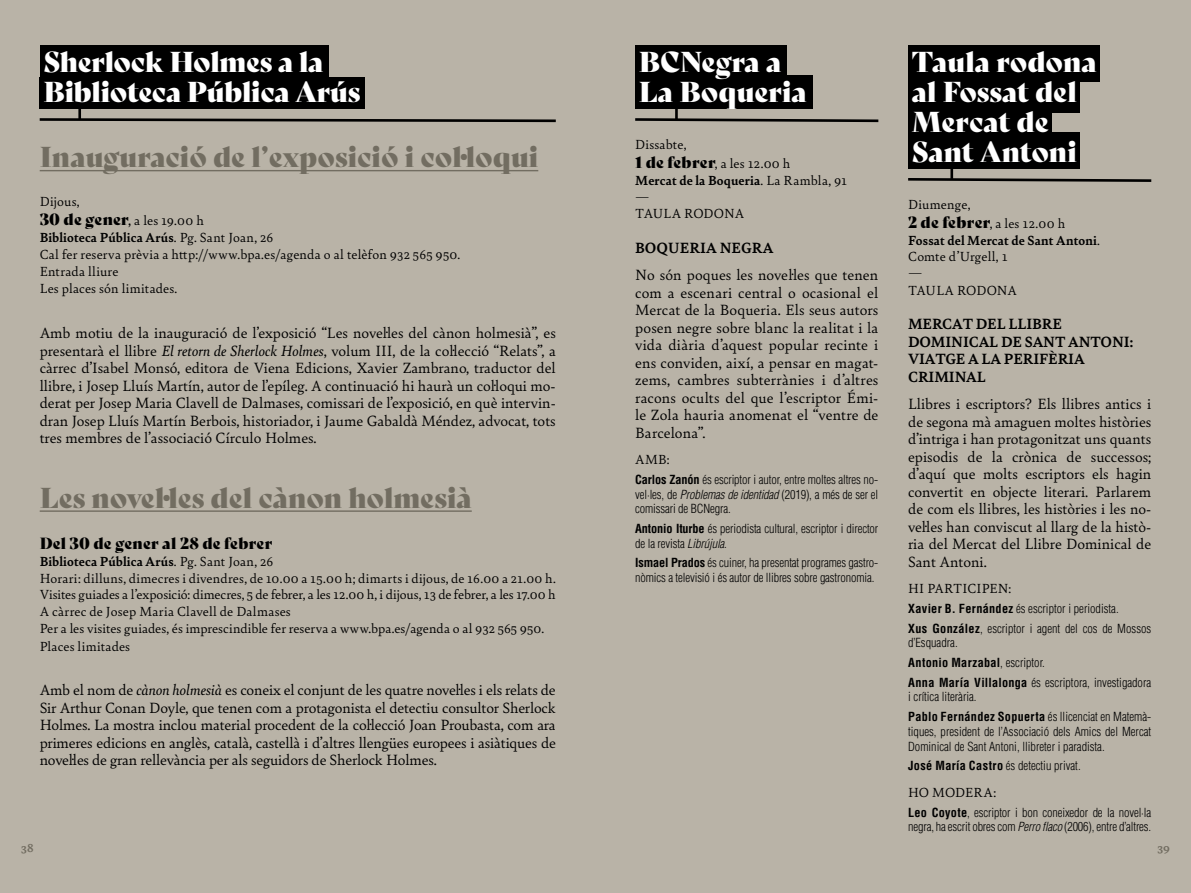
<style>
.page{position:relative;width:1191px;height:893px;background:#b9b3a7}
.page>*{position:absolute;margin:0;border:0;box-sizing:border-box;transform-origin:0 0}
.t1{font:28px/29.8px "Bely Display";letter-spacing:-.01em;color:#fff}
.t2{font:28px "Bely Display";color:#726d61}
.t3{font:15.75px/17.5px "Bely";color:#000;text-align:justify}
.t4{font:700 15.75px/17.5px "Bely";letter-spacing:-.01em;color:#000}
.t5{font:15.75px "Bely Display";letter-spacing:.01em;color:#000}
.t6{font:14px/17px "Bely";letter-spacing:.01em;color:#000}
.t7{font:300 condensed 12.25px/14.7px "Helvetica";letter-spacing:-.01em;color:#000}
.t8{font:700 12.25px "Bely";color:#726d61}
.s1{font-family:"Bely Display";font-size:15.75px}
.s2{font-weight:700}
.s3{font-style:italic}
.s4{font-size:15.75px}
</style>
<div class="page">
<div style="left:40px;top:45px;width:288px;height:36px;background:#000"></div>
<div style="left:40px;top:77px;width:325px;height:32px;background:#000"></div>
<div style="left:908px;top:76px;width:171px;height:37px;background:#000"></div>
<div style="left:908px;top:45px;width:191px;height:36px;background:#000"></div>
<div style="left:908px;top:103px;width:144px;height:37px;background:#000"></div>
<div style="left:908px;top:132px;width:171px;height:36px;background:#000"></div>
<hr style="left:40px;top:170px;width:498px;height:1px;background:#726d61">
<hr style="left:40px;top:510px;width:432px;height:2px;background:#726d61">
<svg style="left:39px;top:109px;width:517px;height:14px"></svg>
<div style="left:635px;top:45px;width:152px;height:36px;background:#000"></div>
<div style="left:635px;top:75px;width:177px;height:34px;background:#000"></div>
<svg style="left:635px;top:109px;width:244px;height:14px"></svg>
<svg style="left:908px;top:168px;width:244px;height:14px"></svg>
<h1 class="t1" style="left:43px;top:45px;width:318px">Sherlock Holmes a la<br>Biblioteca Pública Arús</h1>
<h1 class="t1" style="left:912px;top:45px;width:186px">Taula rodona al Fossat del<br>Mercat de</h1>
<h1 class="t1" style="left:639px;top:45px;width:169px">BCNegra a<br>La Boqueria</h1>
<p class="t6" style="left:635px;top:134px;width:157px;line-height:18.9px">Dissabte,<br><span class="s1">1 de febrer</span>, a les 12.00 h</p>
<p class="t6" style="left:635px;top:171px;width:213px"><span class="s2">Mercat de la Boqueria</span>. La Rambla, 91 —<br>TAULA RODONA</p>
<p class="t4" style="left:635px;top:238px;width:140px">BOQUERIA NEGRA</p>
<p class="t3" style="left:635px;top:265px;width:245px">No són poques les novel·les que tenen com a escenari central o ocasional el Mercat de la Boqueria. Els seus autors posen negre sobre blanc la realitat i la vida diària d’aquest popular recinte i ens conviden, així, a pensar en magat&shy;zems, cambres subterrànies i d’altres racons ocults del que l’escriptor Émi&shy;le Zola hauria anomenat el “ventre de Barcelona”.</p>
<p class="t6" style="left:635px;top:450px;width:36px">AMB:</p>
<p class="t7" style="left:635px;top:472px;width:245px;text-align:justify"><span class="s2">Carlos Zanón</span> és escriptor i autor, entre moltes altres no&shy;vel·les, de <span class="s3">Problemas de identidad</span> (2019), a més de ser el comissari de BCNegra.</p>
<p class="t7" style="left:635px;top:521px;width:245px"><span class="s2">Antonio Iturbe</span> és periodista cultural, escriptor i director de la revista <span class="s3">Librújula</span>.</p>
<p class="t7" style="left:635px;top:555px;width:245px"><span class="s2">Ismael Prados</span> és cuiner, ha presentat programes gastro&shy;nòmics a televisió i és autor de llibres sobre gastronomia.</p>
<h1 class="t2" style="left:40px;top:134px;width:500px">Inauguració de l’exposició i col·loqui</h1>
<h1 class="t1" style="left:912px;top:134px;width:166px">Sant Antoni</h1>
<p class="t6" style="left:40px;top:192px;width:166px;line-height:18.9px">Dijous,<br><span class="s1">30 de gener</span><span class="s4">,</span> a les 19.00 h</p>
<p class="t6" style="left:40px;top:228px;width:422px"><span class="s2">Biblioteca Pública Arús</span>. Pg. Sant Joan, 26<br>Cal fer reserva prèvia a http://www.bpa.es/agenda o al telèfon 932 565 950.<br>Entrada lliure<br>Les places són limitades.</p>
<p class="t3" style="left:40px;top:323px;width:517px">Amb motiu de la inauguració de l’exposició “Les novel·les del cànon holmesià”, es presentarà el llibre <span class="s3">El retorn de Sherlock Holmes</span>, volum III, de la col·lecció “Relats”, a càrrec d’Isabel Monsó, editora de Viena Edicions, Xavier Zambrano, traductor del llibre, i Josep Lluís Martín, autor de l’epíleg. A continuació hi haurà un col·loqui mo&shy;derat per Josep Maria Clavell de Dalmases, comissari de l’exposició, en què intervin&shy;dran Josep Lluís Martín Berbois, historiador, i Jaume Gabaldà Méndez, advocat, tots tres membres de l’associació Círculo Holmes.</p>
<p class="t6" style="left:908px;top:194px;width:159px;line-height:18.9px">Diumenge,<br><span class="s1">2 de febrer</span>, a les 12.00 h</p>
<p class="t6" style="left:908px;top:231px;width:193px"><span class="s2">Fossat del Mercat de Sant Antoni</span>.<br>Comte d’Urgell, 1<br>—<br>TAULA RODONA</p>
<p class="t4" style="left:908px;top:314px;width:227px">MERCAT DEL LLIBRE<br>DOMINICAL DE SANT ANTONI:<br>VIATGE A LA PERIFÈRIA<br>CRIMINAL</p>
<p class="t3" style="left:908px;top:394px;width:245px">Llibres i escriptors? Els llibres antics i de segona mà amaguen moltes històries d’intriga i han protagonitzat uns quants episodis de la crònica de successos; d’aquí que molts escriptors els hagin convertit en objecte literari. Parlarem de com els llibres, les històries i les no&shy;vel·les han conviscut al llarg de la histò&shy;ria del Mercat del Llibre Dominical de Sant Antoni.</p>
<p class="t6" style="left:908px;top:579px;width:105px">HI PARTICIPEN:</p>
<p class="t7" style="left:908px;top:599px;width:245px;line-height:19.6px"><span class="s2">Xavier B. Fernández</span> és escriptor i periodista.<br><span class="s2">Xus González</span>, escriptor i agent del cos de Mossos</p>
<p class="t7" style="left:908px;top:633px;width:245px;line-height:19.6px">d’Esquadra.<br><span class="s2">Antonio Marzabal</span>, escriptor.<br><span class="s2">Anna María Villalonga</span> és escriptora, investigadora</p>
<p class="t7" style="left:908px;top:687px;width:245px;line-height:19.6px">i crítica literària.<br><span class="s2">Pablo Fernández Sopuerta</span> és llicenciat en Matemà-</p>
<p class="t7" style="left:908px;top:724px;width:245px">tiques, president de l’Associació dels Amics del Mercat<br>Dominical de Sant Antoni, llibreter i paradista.</p>
<p class="t7" style="left:908px;top:758px;width:174px"><span class="s2">José María Castro</span> és detectiu privat.</p>
<p class="t6" style="left:908px;top:783px;width:89px">HO MODERA:</p>
<p class="t7" style="left:908px;top:805px;width:245px"><span class="s2">Leo Coyote</span>, escriptor i bon coneixedor de la novel·la negra, ha escrit obres com <span class="s3">Perro flaco</span> (2006), entre d’altres.</p>
<h1 class="t2" style="left:40px;top:475px;width:433px">Les novel·les del cànon holmesià</h1>
<p class="t5" style="left:40px;top:531px;width:234px">Del 30 de gener al 28 de febrer</p>
<p class="t6" style="left:40px;top:552px;width:517px"><span class="s2">Biblioteca Pública Arús</span>. Pg. Sant Joan, 26<br>Horari: dilluns, dimecres i divendres, de 10.00 a 15.00 h; dimarts i dijous, de 16.00 a 21.00 h.<br>Visites guiades a l’exposició: dimecres, 5 de febrer, a les 12.00 h, i dijous, 13 de febrer, a les 17.00 h A càrrec de Josep Maria Clavell de Dalmases<br>Per a les visites guiades, és imprescindible fer reserva a www.bpa.es/agenda o al 932 565 950.<br>Places limitades</p>
<p class="t3" style="left:40px;top:681px;width:517px">Amb el nom de <span class="s3">cànon holmesià</span> es coneix el conjunt de les quatre novel·les i els relats de Sir Arthur Conan Doyle, que tenen com a protagonista el detectiu consultor Sherlock Holmes. La mostra inclou material procedent de la col·lecció Joan Proubasta, com ara primeres edicions en anglès, català, castellà i d’altres llengües europees i asiàtiques de novel·les de gran rellevància per als seguidors de Sherlock Holmes.</p>
<p class="t8" style="left:21px;top:839px;width:14px">38</p>
<p class="t8" style="left:1157px;top:839px;width:14px">39</p>
</div>
